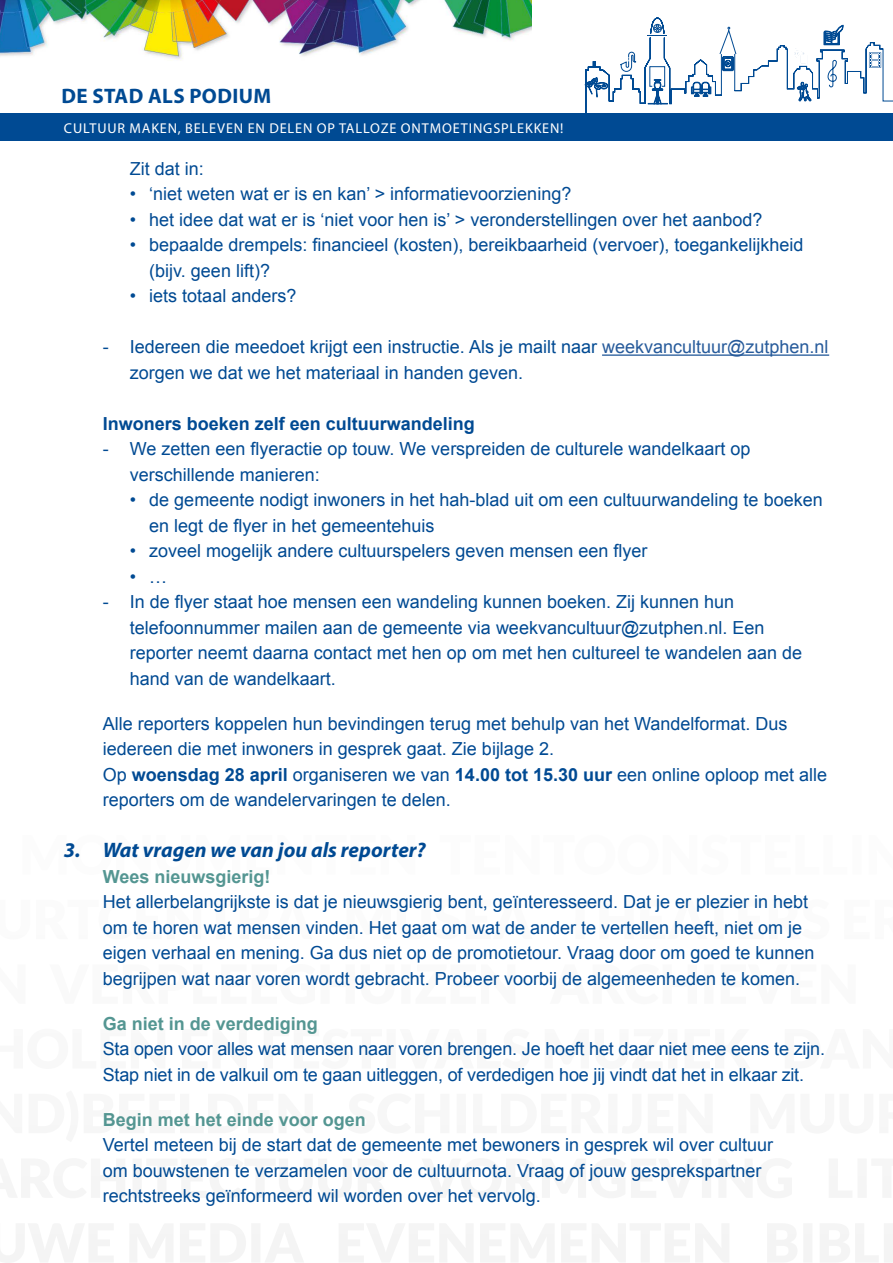
<style>
.page{position:relative;width:893px;height:1263px;background:#fff}
.page>*{position:absolute;margin:0;border:0;box-sizing:border-box;transform-origin:0 0}
.t1{font:italic 700 21px "Myriad Pro";color:#004a93}
.t2{font:700 21px "Myriad Pro";letter-spacing:.02em;color:#004a93}
.t3{font:18px/25.5px "Arial";color:#004a93}
.t4{font:700 18px "Arial";color:#549692}
.t5{font:700 18px "Arial";color:#004a93}
.t6{font:14.25px "Myriad Pro";letter-spacing:.06em;color:#fff}
.s1{color:#275b9b}
.s2{font-weight:700}
</style>
<div class="page">
<svg style="left:0;top:17px;width:893px;height:97px"></svg>
<svg style="left:619px;top:52px;width:18px;height:20px"></svg>
<svg style="left:827px;top:60px;width:10px;height:28px"></svg>
<svg style="left:585px;top:77px;width:23px;height:23px"></svg>
<svg style="left:824px;top:25px;width:19px;height:20px"></svg>
<svg style="left:797px;top:82px;width:14px;height:19px"></svg>
<svg style="left:794px;top:49px;width:13px;height:16px"></svg>
<svg style="left:691px;top:82px;width:20px;height:14px"></svg>
<svg style="left:648px;top:66px;width:20px;height:38px"></svg>
<div style="left:653px;top:24px;width:9px;height:9px;border:1px solid #004a93;border-radius:50%"></div>
<svg style="left:654px;top:25px;width:7px;height:7px"></svg>
<svg style="left:869px;top:52px;width:12px;height:16px"></svg>
<svg style="left:719px;top:27px;width:18px;height:44px"></svg>
<div style="left:0;top:114px;width:893px;height:27px;background:#004a93"></div>
<img style="left:0;top:0;width:531px;height:65px">
<hr style="left:602px;top:354px;width:227px;height:2px;background:#275b9b">
<p class="t2" style="left:62px;top:82px;width:211px">DE STAD ALS PODIUM</p>
<p class="t6" style="left:64px;top:119px;width:501px">CULTUUR MAKEN, BELEVEN EN DELEN OP TALLOZE ONTMOETINGSPLEKKEN!</p>
<p class="t3" style="left:130px;top:156px;width:76px">Zit dat in:</p>
<p class="t3" style="left:130px;top:181px;width:443px">• ‘niet weten wat er is en kan’ &gt; informatievoorziening?</p>
<p class="t3" style="left:130px;top:207px;width:634px">• het idee dat wat er is ‘niet voor hen is’ &gt; veronderstellingen over het aanbod?</p>
<p class="t3" style="left:149px;top:232px;width:656px;text-indent:-19px">• bepaalde drempels: financieel (kosten), bereikbaarheid (vervoer), toegankelijkheid (bijv. geen lift)?</p>
<p class="t3" style="left:130px;top:283px;width:168px">• iets totaal anders?</p>
<p class="t3" style="left:130px;top:334px;width:700px;text-indent:-27px">- Iedereen die meedoet krijgt een instructie. Als je mailt naar <span class="s1">weekvancultuur@zutphen.nl </span>zorgen we dat we het materiaal in handen geven.</p>
<p class="t5" style="left:103px;top:411px;width:374px">Inwoners boeken zelf een cultuurwandeling</p>
<p class="t3" style="left:130px;top:436px;width:622px;text-indent:-27px">- We zetten een flyeractie op touw. We verspreiden de culturele wandelkaart op verschillende manieren:</p>
<p class="t3" style="left:149px;top:487px;width:675px;text-indent:-19px">• de gemeente nodigt inwoners in het hah-blad uit om een cultuurwandeling te boeken en legt de flyer in het gemeentehuis</p>
<p class="t3" style="left:130px;top:538px;width:519px">• zoveel mogelijk andere cultuurspelers geven mensen een flyer</p>
<p class="t3" style="left:130px;top:564px;width:39px">• …</p>
<p class="t3" style="left:130px;top:589px;width:674px;text-indent:-27px">- In de flyer staat hoe mensen een wandeling kunnen boeken. Zij kunnen hun telefoonnummer mailen aan de gemeente via weekvancultuur@zutphen.nl. Een reporter neemt daarna contact met hen op om met hen cultureel te wandelen aan de hand van de wandelkaart.</p>
<p class="t3" style="left:103px;top:711px;width:686px">Alle reporters koppelen hun bevindingen terug met behulp van het Wandelformat. Dus iedereen die met inwoners in gesprek gaat. Zie bijlage 2.</p>
<p class="t3" style="left:103px;top:762px;width:726px">Op <span class="s2">woensdag 28 april</span> organiseren we van <span class="s2">14.00 tot 15.30 uur</span> een online oploop met alle reporters om de wandelervaringen te delen.</p>
<p class="t1" style="left:64px;top:836px;width:363px">3. Wat vragen we van jou als reporter?</p>
<p class="t4" style="left:103px;top:864px;width:169px">Wees nieuwsgierig!</p>
<p class="t3" style="left:103px;top:889px;width:713px">Het allerbelangrijkste is dat je nieuwsgierig bent, geïnteresseerd. Dat je er plezier in hebt om te horen wat mensen vinden. Het gaat om wat de ander te vertellen heeft, niet om je eigen verhaal en mening. Ga dus niet op de promotietour. Vraag door om goed te kunnen begrijpen wat naar voren wordt gebracht. Probeer voorbij de algemeenheden te komen.</p>
<p class="t4" style="left:103px;top:1011px;width:217px">Ga niet in de verdediging</p>
<p class="t3" style="left:103px;top:1036px;width:724px">Sta open voor alles wat mensen naar voren brengen. Je hoeft het daar niet mee eens te zijn.<br>Stap niet in de valkuil om te gaan uitleggen, of verdedigen hoe jij vindt dat het in elkaar zit.</p>
<p class="t4" style="left:103px;top:1107px;width:265px">Begin met het einde voor ogen</p>
<p class="t3" style="left:103px;top:1132px;width:672px">Vertel meteen bij de start dat de gemeente met bewoners in gesprek wil over cultuur om bouwstenen te verzamelen voor de cultuurnota. Vraag of jouw gesprekspartner rechtstreeks geïnformeerd wil worden over het vervolg.</p>
</div>
